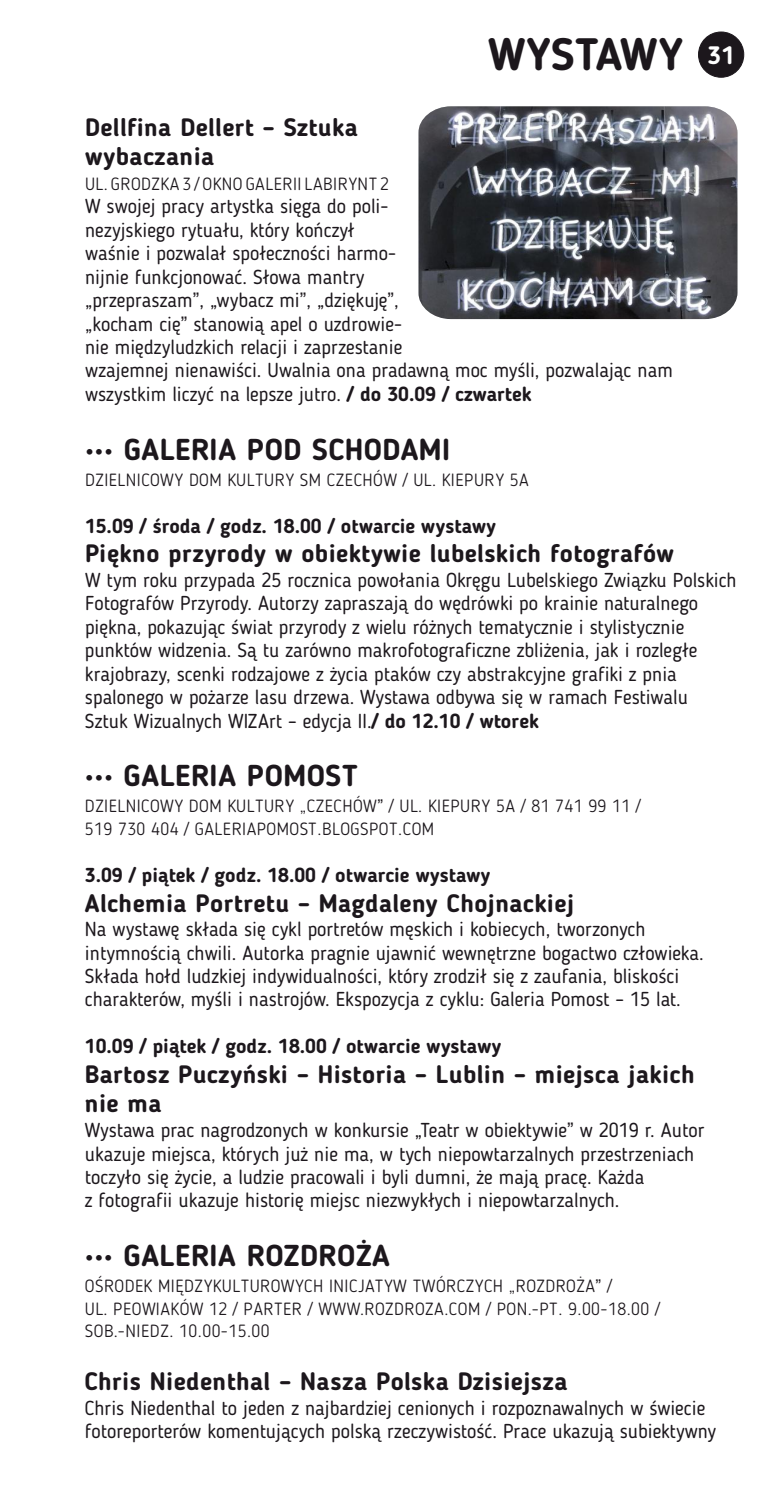
<style>
.page{position:relative;width:780px;height:1489px;background:#fff}
.page>*{position:absolute;margin:0;border:0;box-sizing:border-box;transform-origin:0 0}
.t1{font:700 45px "Blogger Sans";letter-spacing:.005em;color:#1c171c}
.t2{font:700 30px "Blogger Sans";letter-spacing:.015em;color:#1c171c}
.t3{font:700 25px/29.5px "Blogger Sans";letter-spacing:.015em;color:#1c171c}
.t4{font:20px/23.5px "Blogger Sans";color:#1c171c}
.t5{font:700 20px "Blogger Sans";color:#1c171c}
.t6{font:300 17.5px/22.5px "Blogger Sans";letter-spacing:.03em;color:#1c171c}
.s1{font-family:"Arial"}
.s2{font-weight:700}
.s3{font-family:"Arial";font-weight:400}
</style>
<div class="page">
<div style="left:698px;top:32px;width:46px;height:45px;background:#1c171c;border:1px solid #1c171c;border-radius:50%"></div>
<img style="left:418px;top:106px;width:319px;height:213px">
<h1 class="t1" style="left:488px;top:36px;width:248px">WYSTAWY <sup>31</sup></h1>
<p class="t3" style="left:85px;top:115px;width:274px">Dellfina Dellert – Sztuka wybaczania</p>
<p class="t6" style="left:85px;top:174px;width:305px">UL. GRODZKA 3 / OKNO GALERII LABIRYNT 2</p>
<p class="t4" style="left:85px;top:196px;width:589px">W swojej pracy artystka sięga do poli-<br>nezyjskiego rytuału, który kończył<br>waśnie i pozwalał społeczności harmo-<br>nijnie funkcjonować. Słowa mantry<br>„przepraszam<span class="s1">ˮ</span>, „wybacz mi<span class="s1">ˮ</span>, „dziękuję<span class="s1">ˮ</span>,<br>„kocham cię<span class="s1">ˮ</span> stanowią apel o uzdrowie-<br>nie międzyludzkich relacji i zaprzestanie<br>wzajemnej nienawiści. Uwalnia ona pradawną moc myśli, pozwalając nam wszystkim liczyć na lepsze jutro. <span class="s2">/ do 30.09 / czwartek</span></p>
<h2 class="t2" style="left:85px;top:437px;width:366px">••• GALERIA POD SCHODAMI</h2>
<p class="t6" style="left:85px;top:470px;width:445px">DZIELNICOWY DOM KULTURY SM CZECHÓW / UL. KIEPURY 5A</p>
<p class="t5" style="left:85px;top:517px;width:412px">15.09 / środa / godz. 18.00 / otwarcie wystawy</p>
<p class="t3" style="left:85px;top:541px;width:590px">Piękno przyrody w obiektywie lubelskich fotografów</p>
<p class="t4" style="left:85px;top:570px;width:653px">W tym roku przypada 25 rocznica powołania Okręgu Lubelskiego Związku Polskich Fotografów Przyrody. Autorzy zapraszają do wędrówki po krainie naturalnego piękna, pokazując świat przyrody z wielu różnych tematycznie i stylistycznie punktów widzenia. Są tu zarówno makrofotograficzne zbliżenia, jak i rozległe krajobrazy, scenki rodzajowe z życia ptaków czy abstrakcyjne grafiki z pnia spalonego w pożarze lasu drzewa. Wystawa odbywa się w ramach Festiwalu<br>Sztuk Wizualnych WIZArt – edycja II.<span class="s2">/ do 12.10 / wtorek</span></p>
<h2 class="t2" style="left:85px;top:763px;width:274px">••• GALERIA POMOST</h2>
<p class="t6" style="left:85px;top:796px;width:557px">DZIELNICOWY DOM KULTURY „CZECHÓW<span class="s3">ˮ</span> / UL. KIEPURY 5A / 81 741 99 11 /<br>519 730 404 / GALERIAPOMOST.BLOGSPOT.COM</p>
<p class="t5" style="left:85px;top:866px;width:407px">3.09 / piątek / godz. 18.00 / otwarcie wystawy</p>
<p class="t3" style="left:85px;top:890px;width:490px">Alchemia Portretu – Magdaleny Chojnackiej</p>
<p class="t4" style="left:85px;top:919px;width:620px">Na wystawę składa się cykl portretów męskich i kobiecych, tworzonych intymnością chwili. Autorka pragnie ujawnić wewnętrzne bogactwo człowieka.<br>Składa hołd ludzkiej indywidualności, który zrodził się z zaufania, bliskości charakterów, myśli i nastrojów. Ekspozycja z cyklu: Galeria Pomost – 15 lat.</p>
<p class="t5" style="left:85px;top:1038px;width:418px">10.09 / piątek / godz. 18.00 / otwarcie wystawy</p>
<p class="t3" style="left:85px;top:1061px;width:611px">Bartosz Puczyński – Historia – Lublin – miejsca jakich nie ma</p>
<p class="t4" style="left:85px;top:1120px;width:621px">Wystawa prac nagrodzonych w konkursie „Teatr w obiektywie<span class="s1">ˮ</span> w 2019 r. Autor ukazuje miejsca, których już nie ma, w tych niepowtarzalnych przestrzeniach toczyło się życie, a ludzie pracowali i byli dumni, że mają pracę. Każda<br>z fotografii ukazuje historię miejsc niezwykłych i niepowtarzalnych.</p>
<h2 class="t2" style="left:85px;top:1243px;width:306px">••• GALERIA ROZDROŻA</h2>
<p class="t6" style="left:85px;top:1276px;width:576px">OŚRODEK MIĘDZYKULTUROWYCH INICJATYW TWÓRCZYCH „ROZDROŻA<span class="s3">ˮ</span> /<br>UL. PEOWIAKÓW 12 / PARTER / WWW.ROZDROZA.COM / PON.-PT. 9.00-18.00 /<br>SOB.-NIEDZ. 10.00-15.00</p>
<p class="t3" style="left:85px;top:1368px;width:484px">Chris Niedenthal – Nasza Polska Dzisiejsza</p>
<p class="t4" style="left:85px;top:1397px;width:632px">Chris Niedenthal to jeden z najbardziej cenionych i rozpoznawalnych w świecie fotoreporterów komentujących polską rzeczywistość. Prace ukazują subiektywny</p>
</div>
